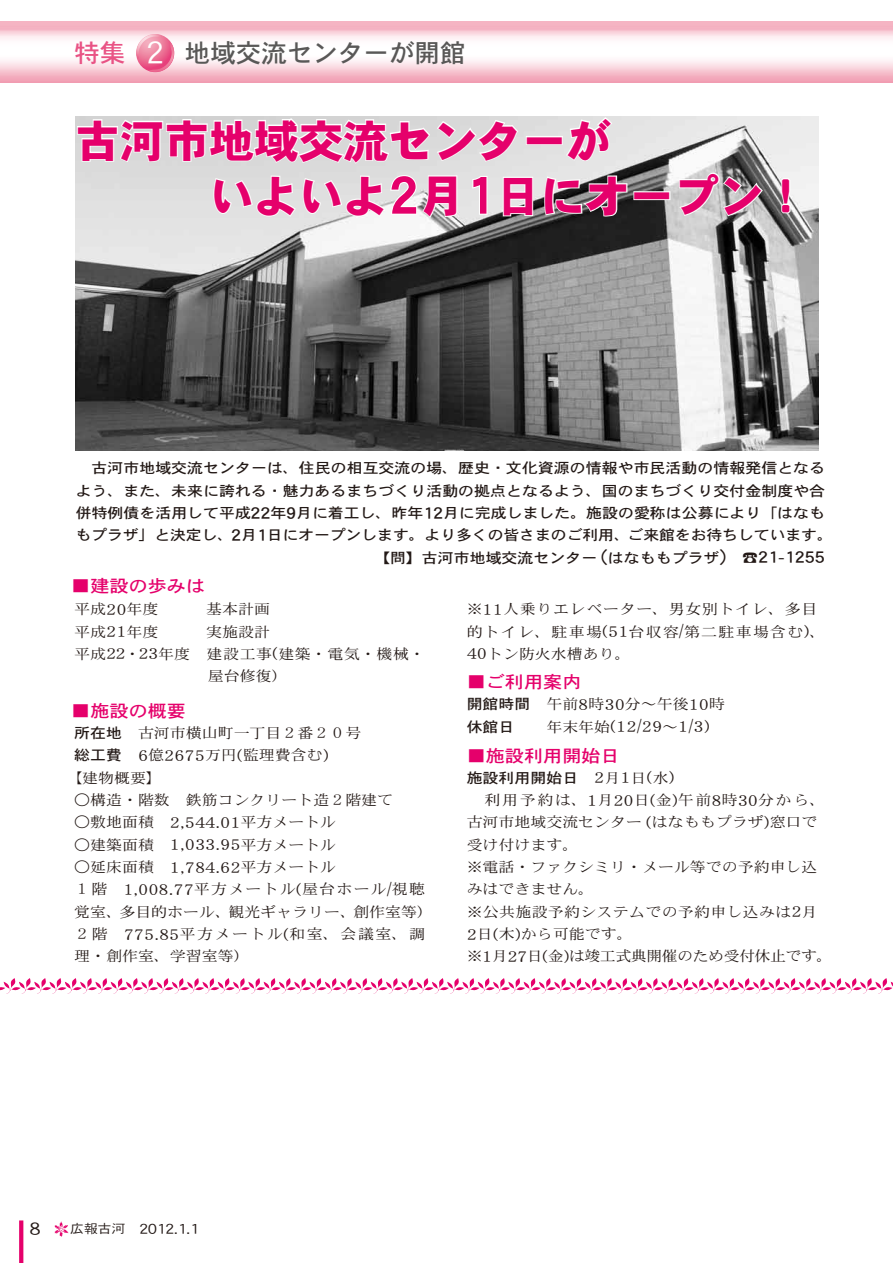
<style>
.page{position:relative;width:893px;height:1263px;background:#fff}
.page>*{position:absolute;margin:0;border:0;box-sizing:border-box;transform-origin:0 0}
.t1{font:44.7px/55.3px "DFHS Gothic Std W9";color:#e5006b}
.t2{font:25.5px "DFHS Gothic Std W5";color:#595857}
.t3{font:19.2px "DFHS Gothic Std W3";color:#231916;scale:1.11 1}
.t4{font:17.25px "DFHS Gothic Std W5";color:#e5006b;scale:1.11 1}
.t5{font:16.5px "DFHS Mincho Std W3";color:#231916;scale:1.11 1}
.t6{font:15.6px "DFHS Gothic Std W3";color:#231916;scale:1.11 1}
.t7{font:14.4px/22.4px "DFHS Mincho Std W3";color:#231916;scale:1.11 1}
.t8{font:14.4px "DFHS Gothic Std W5";color:#231916;scale:1.11 1}
.t9{font:14.4px/22.4px "DFHS Mincho Std W3";letter-spacing:.045em;color:#231916;scale:1.11 1}
.t10{font:14.4px "DFHS Mincho Std W3";letter-spacing:.04em;color:#231916;scale:1.11 1}
.s1{color:#e95385}
.s2{font-family:"DFHS Gothic Std W3";font-size:34.5px;color:#fff}
.s3{font-size:55.8px}
.s4{font-size:18px}
.s5{font-size:16.5px}
.s6{font-family:"DFHS Gothic Std W5"}
.s7{font-size:14.4px}
.s8{font-family:"DFHS Mincho Std W3";font-size:16.5px}
.s9{font-family:"DFHS Mincho Std W3"}
.s10{font-size:12.45px}
</style>
<div class="page">
<svg style="left:0;top:978px;width:893px;height:15px"></svg>
<img style="left:76px;top:117px;width:743px;height:334px">
<svg style="left:76px;top:117px;width:444px;height:48px"></svg>
<div style="left:526px;top:136px;width:37px;height:9px;border:2px solid #fff"></div>
<svg style="left:564px;top:116px;width:50px;height:46px"></svg>
<svg style="left:212px;top:174px;width:246px;height:46px"></svg>
<svg style="left:471px;top:175px;width:18px;height:41px"></svg>
<svg style="left:502px;top:176px;width:32px;height:41px"></svg>
<svg style="left:543px;top:174px;width:85px;height:44px"></svg>
<div style="left:633px;top:191px;width:37px;height:9px;border:2px solid #fff"></div>
<svg style="left:677px;top:171px;width:87px;height:47px"></svg>
<svg style="left:780px;top:177px;width:12px;height:37px"></svg>
<img style="left:55px;top:1222px;width:14px;height:14px">
<svg style="left:19px;top:1220px;width:4px;height:43px"></svg>
<svg style="left:136px;top:34px;width:38px;height:38px"></svg>
<h2 class="t2" style="left:74px;top:39px;width:393px"><span class="s1">特集</span> <span class="s2">2</span> 地域交流センターが開館</h2>
<h1 class="t1" style="left:209px;top:112px;width:600px;text-indent:-134px">古河市地域交流センターが<br>いよいよ<span class="s3">2</span>月<span class="s3">1</span>日にオープン！</h1>
<p class="t8" style="left:91px;top:460px;width:662px">古河市地域交流センターは、住民の相互交流の場、歴史・文化資源の情報や市民活動の情報発信となる</p>
<p class="t8" style="left:76px;top:483px;width:677px">よう、また、未来に誇れる・魅力あるまちづくり活動の拠点となるよう、国のまちづくり交付金制度や合</p>
<p class="t8" style="left:76px;top:505px;width:676px">併特例債を活用して平成<span class="s4">22</span>年<span class="s4">9</span>月に着工し、昨年<span class="s4">12</span>月に完成しました。施設の愛称は公募により「はなも</p>
<p class="t8" style="left:75px;top:527px;width:684px">もプラザ」と決定し、<span class="s4">2</span>月<span class="s4">1</span>日にオープンします。より多くの皆さまのご利用、ご来館をお待ちしています。</p>
<p class="t8" style="left:374px;top:550px;width:408px">【問】古河市地域交流センター <span class="s4">(</span>はなももプラザ<span class="s4">)</span> ☎<span class="s4">21-1255</span></p>
<p class="t7" style="left:74px;top:598px;width:77px">平成<span class="s5">20</span>年度</p>
<p class="t7" style="left:206px;top:598px;width:59px">基本計画</p>
<p class="t7" style="left:74px;top:620px;width:77px">平成<span class="s5">21</span>年度</p>
<p class="t7" style="left:206px;top:620px;width:59px">実施設計</p>
<p class="t10" style="left:74px;top:646px;width:318px">平成<span class="s5">22</span>・<span class="s5">23</span>年度 建設工事<span class="s5">(</span>建築・電気・機械・</p>
<p class="t7" style="left:208px;top:665px;width:73px">屋台修復）</p>
<p class="t4" style="left:71px;top:702px;width:105px">■施設の概要</p>
<p class="t7" style="left:74px;top:721px;width:260px"><span class="s6">所在地</span> 古河市横山町一丁目２番２０号</p>
<p class="t7" style="left:74px;top:744px;width:231px"><span class="s6">総工費</span> <span class="s5">6</span>億<span class="s5">2675</span>万円<span class="s5">(</span>監理費含む<span class="s5">)</span></p>
<p class="t7" style="left:66px;top:766px;width:88px">【建物概要】</p>
<p class="t7" style="left:74px;top:788px;width:289px">○構造・階数 鉄筋コンクリート造２階建て</p>
<p class="t7" style="left:74px;top:811px;width:238px">○敷地面積 <span class="s5">2,544.01</span>平方メートル</p>
<p class="t7" style="left:74px;top:833px;width:238px">○建築面積 <span class="s5">1,033.95</span>平方メートル</p>
<p class="t7" style="left:74px;top:855px;width:325px">○延床面積 <span class="s5">1,784.62</span>平方メートル<br>１階 <span class="s5">1,008.77</span>平方メートル<span class="s5">(</span>屋台ホール<span class="s5">/</span>視聴覚室、多目的ホール、観光ギャラリー、創作室等）<br>２階 <span class="s5">775.85</span>平方メートル<span class="s5">(</span>和室、会議室、調理・創作室、学習室等）</p>
<p class="t4" style="left:71px;top:576px;width:122px">■建設の歩みは</p>
<p class="t9" style="left:467px;top:598px;width:325px">※<span class="s5">11</span>人乗りエレベーター、男女別トイレ、多目的トイレ、駐車場<span class="s5">(51</span>台収容<span class="s5">/</span>第二駐車場含む<span class="s5">)</span>、<br><span class="s5">40</span>トン防火水槽あり。</p>
<p class="t4" style="left:467px;top:672px;width:105px">■ご利用案内</p>
<p class="t7" style="left:467px;top:693px;width:234px"><span class="s6">開館時間</span> 午前<span class="s5">8</span>時<span class="s5">30</span>分～午後<span class="s5">10</span>時</p>
<p class="t8" style="left:467px;top:719px;width:45px">休館日</p>
<p class="t5" style="left:546px;top:717px;width:149px"><span class="s7">年末年始</span>(12/29<span class="s7">～</span>1/3)</p>
<p class="t4" style="left:467px;top:746px;width:139px">■施設利用開始日</p>
<p class="t8" style="left:467px;top:770px;width:189px">施設利用開始日 <span class="s8">2</span><span class="s9">月</span><span class="s8">1</span><span class="s9">日</span><span class="s8">(</span><span class="s9">水</span><span class="s8">)</span></p>
<p class="t7" style="left:467px;top:788px;width:331px;text-indent:18px">利用予約は、<span class="s5">1</span>月<span class="s5">20</span>日<span class="s5">(</span>金<span class="s5">)</span>午前<span class="s5">8</span>時<span class="s5">30</span>分から、古河市地域交流センター <span class="s5">(</span>はなももプラザ<span class="s5">)</span>窓口で受け付けます。<br>※電話・ファクシミリ・メール等での予約申し込みはできません。<br>※公共施設予約システムでの予約申し込みは<span class="s5">2</span>月<br><span class="s5">2</span>日<span class="s5">(</span>木<span class="s5">)</span>から可能です。<br>※<span class="s5">1</span>月<span class="s5">27</span>日<span class="s5">(</span>金<span class="s5">)</span>は竣工式典開催のため受付休止です。</p>
<h3 class="t3" style="left:30px;top:1218px;width:11px">8</h3>
<p class="t6" style="left:70px;top:1220px;width:117px"><span class="s10">広報古河</span> 2012.1.1</p>
</div>
